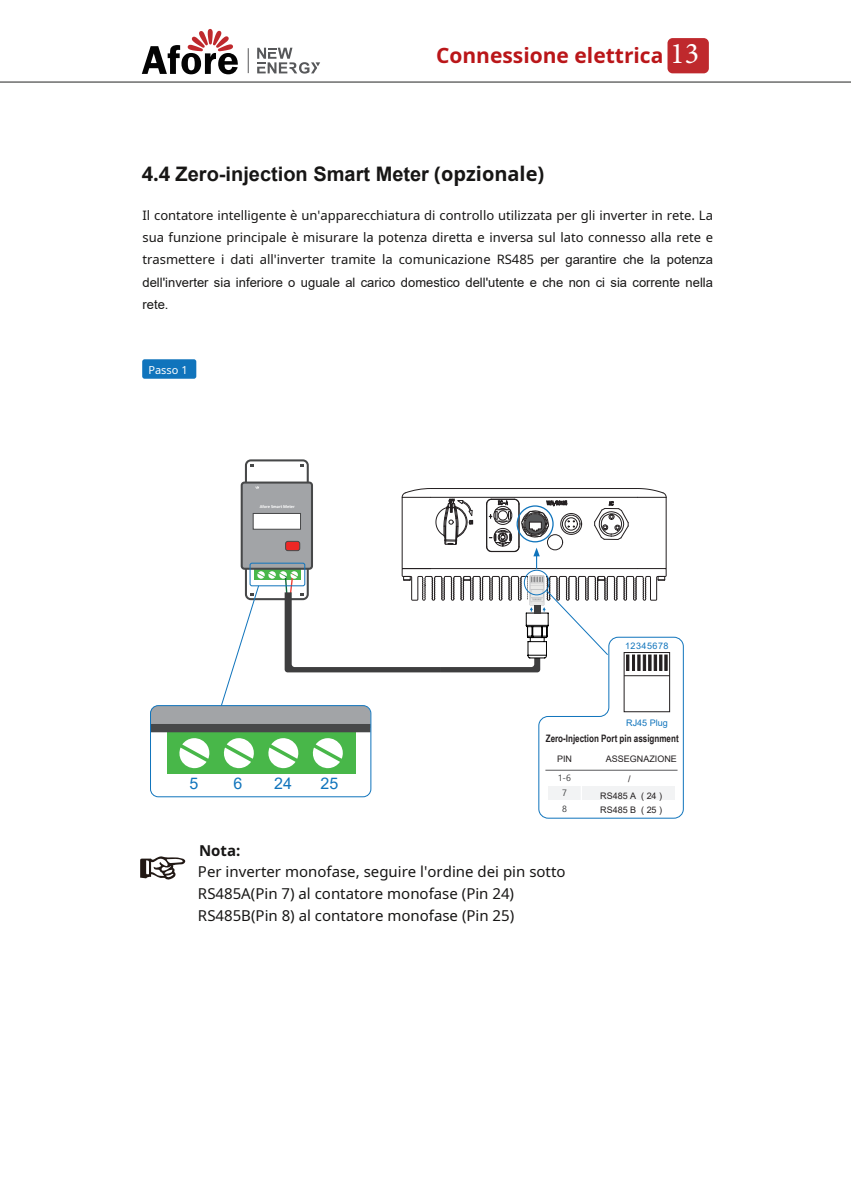
<style>
.page{position:relative;width:851px;height:1191px;background:#fff}
.page>*{position:absolute;margin:0;border:0;box-sizing:border-box;transform-origin:0 0}
.t1{font:700 21px "Noto Sans";color:#ba1619}
.t2{font:700 20px "Arial";color:#171615}
.t3{font:16px "Arial";color:#1074bc}
.t4{font:15px/22px "Noto Sans";color:#171615}
.t5{font:700 15px "Noto Sans";color:#171615}
.t6{font:13px/22px "Noto Sans";color:#171615;text-align:justify}
.t7{font:13px/22px "Arial";color:#171615}
.t8{font:11px "Noto Sans";color:#fff}
.t9{font:700 10.2px "Arial Narrow";color:#231f20;scale:.96 1}
.t10{font:9px/13.6px "Arial";color:#231f20}
.t11{font:9px "Arial";letter-spacing:.055em;color:#1074bc}
.t12{font:9px "Arial";color:#1074bc}
.t13{font:9px/15px "Ebrima";color:#3f3f40;text-align:center}
.t14{font:700 4.6px "Calibri";color:#fff}
.s1{font-family:"Minion Pro";font-weight:400;font-size:30px;color:#fff}
.s2{font-family:"Noto Sans"}
.s3{font-family:"Arial"}
</style>
<div class="page">
<hr style="left:0;top:82px;width:850px;height:1px;background:#222322">
<div style="left:667px;top:38px;width:41px;height:35px;background:#bf292d;border-radius:5px"></div>
<svg style="left:142px;top:29px;width:96px;height:45px"></svg>
<svg style="left:257px;top:48px;width:63px;height:26px"></svg>
<svg style="left:248px;top:48px;width:1px;height:25px"></svg>
<div style="left:142px;top:359px;width:54px;height:20px;background:#1074bc;border-radius:2px"></div>
<svg style="left:140px;top:856px;width:46px;height:23px"></svg>
<div style="left:245px;top:459px;width:64px;height:141px;border:2px solid #474849;border-radius:5px"></div>
<div style="left:242px;top:482px;width:70px;height:87px;background:#a2a4a7;border-radius:3px"></div>
<div style="left:241px;top:481px;width:72px;height:89px;border:2px solid #474849;border-radius:3px"></div>
<svg style="left:150px;top:486px;width:534px;height:333px"></svg>
<h1 class="t1" style="left:436px;top:41px;width:264px">Connessione elettrica <span class="s1">13</span></h1>
<h2 class="t2" style="left:142px;top:159px;width:404px"><span class="s2">4.4</span> Zero-injection Smart Meter <span class="s2">(opzionale)</span></h2>
<p class="t6" style="left:142px;top:203px;width:572px">Il contatore intelligente è un'apparecchiatura di controllo utilizzata per gli inverter in rete. La sua funzione principale è misurare la potenza diretta e inversa sul lato connesso alla rete e trasmettere i dati all'inverter tramite la comunicazione RS485 <span class="s3">per garantire che la potenza</span></p>
<p class="t7" style="left:142px;top:271px;width:572px">dell'inverter sia inferiore o uguale al carico domestico dell'utente e che non ci sia corrente nella rete.</p>
<p class="t8" style="left:148px;top:362px;width:41px">Passo 1</p>
<p class="t14" style="left:259px;top:503px;width:37px">Afore Smart Meter</p>
<p class="t11" style="left:625px;top:640px;width:45px">12345678</p>
<p class="t12" style="left:626px;top:716px;width:43px">RJ45 Plug</p>
<p class="t9" style="left:545px;top:730px;width:140px">Zero-Injection Port pin assignment</p>
<p class="t10" style="left:557px;top:752px;width:16px">PIN</p>
<p class="t10" style="left:606px;top:752px;width:72px">ASSEGNAZIONE</p>
<p class="t10" style="left:600px;top:789px;width:63px">RS485 A ( 24 )<br>RS485 B ( 25 )</p>
<p class="t3" style="left:190px;top:772px;width:10px">5</p>
<p class="t3" style="left:233px;top:772px;width:10px">6</p>
<p class="t3" style="left:274px;top:772px;width:19px">24</p>
<p class="t3" style="left:320px;top:772px;width:19px">25</p>
<p class="t13" style="left:557px;top:770px;width:15px">1-6<br>7</p>
<p class="t13" style="left:562px;top:801px;width:6px">8</p>
<p class="t10" style="left:628px;top:771px;width:4px">/</p>
<p class="t5" style="left:199px;top:840px;width:43px">Nota:</p>
<p class="t4" style="left:198px;top:860px;width:369px">Per inverter monofase, seguire l'ordine dei pin sotto<br>RS485A(Pin 7) al contatore monofase (Pin 24)<br>RS485B(Pin 8) al contatore monofase (Pin 25)</p>
</div>
